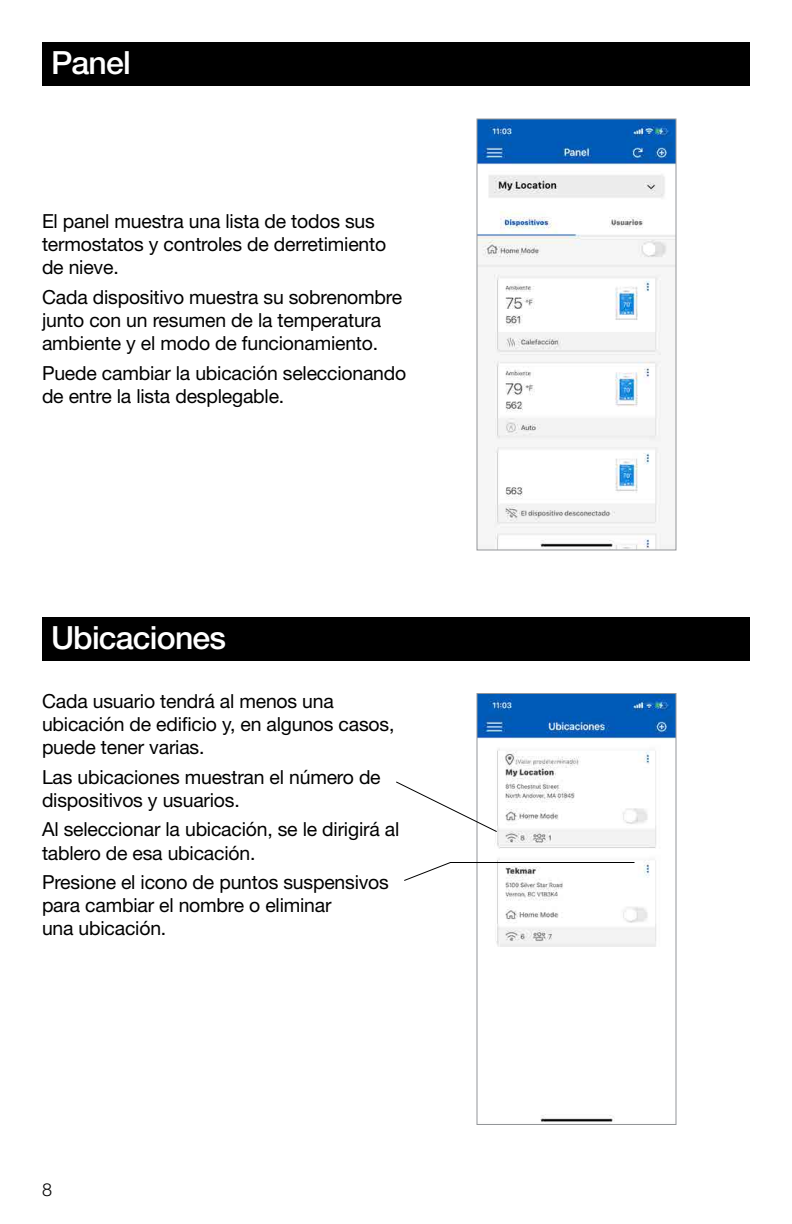
<style>
.page{position:relative;width:792px;height:1224px;background:#fff}
.page>*{position:absolute;margin:0;border:0;box-sizing:border-box;transform-origin:0 0}
.t1{font:500 32px "Helvetica Neue LT Std";letter-spacing:-.025em;color:#fff}
.t2{font:19.4px/23.2px "Helvetica Neue LT Std";letter-spacing:-.01em;color:#000}
.t3{font:300 18px "Helvetica Neue LT Std";color:#000}
</style>
<div class="page">
<img style="left:478px;top:695px;width:196px;height:427px">
<div style="left:476px;top:693px;width:200px;height:432px;border:1px solid #939598"></div>
<img style="left:478px;top:120px;width:196px;height:428px">
<div style="left:476px;top:118px;width:200px;height:432px;border:1px solid #939598"></div>
<svg style="left:396px;top:781px;width:102px;height:52px"></svg>
<svg style="left:404px;top:862px;width:232px;height:20px"></svg>
<div style="left:42px;top:42px;width:708px;height:44px;background:#000"></div>
<div style="left:42px;top:617px;width:708px;height:44px;background:#000"></div>
<h1 class="t1" style="left:51px;top:43px;width:81px">Panel</h1>
<p class="t2" style="left:42px;top:209px;width:346px">El panel muestra una lista de todos sus termostatos y controles de derretimiento de nieve.</p>
<p class="t2" style="left:42px;top:285px;width:362px">Cada dispositivo muestra su sobrenombre junto con un resumen de la temperatura ambiente y el modo de funcionamiento.</p>
<p class="t2" style="left:42px;top:361px;width:366px">Puede cambiar la ubicación seleccionando de entre la lista desplegable.</p>
<h1 class="t1" style="left:51px;top:618px;width:177px">Ubicaciones</h1>
<p class="t2" style="left:42px;top:689px;width:354px">Cada usuario tendrá al menos una ubicación de edificio y, en algunos casos, puede tener varias.</p>
<p class="t2" style="left:42px;top:765px;width:340px">Las ubicaciones muestran el número de dispositivos y usuarios.</p>
<p class="t2" style="left:42px;top:817px;width:359px">Al seleccionar la ubicación, se le dirigirá al tablero de esa ubicación.</p>
<p class="t2" style="left:42px;top:870px;width:348px">Presione el icono de puntos suspensivos para cambiar el nombre o eliminar<br>una ubicación.</p>
<p class="t3" style="left:42px;top:1178px;width:12px">8</p>
</div>
